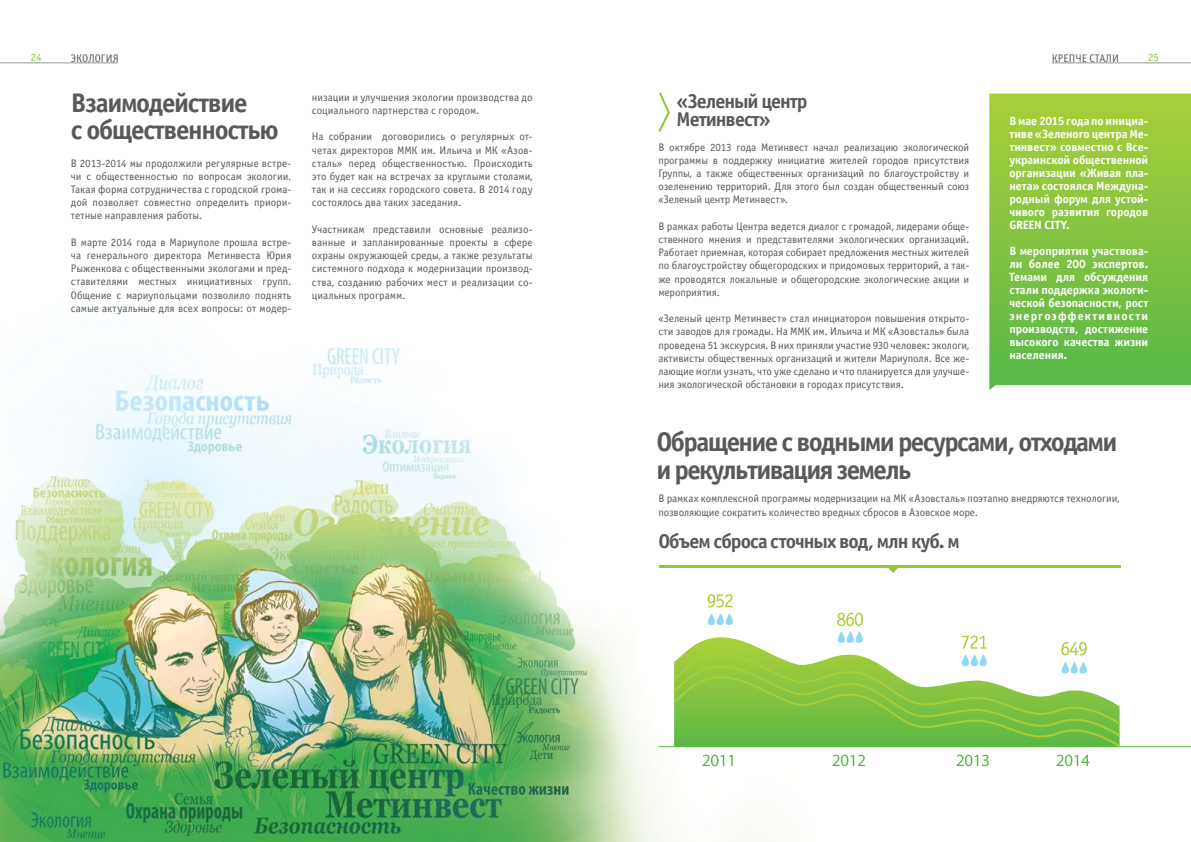
<style>
.page{position:relative;width:1191px;height:842px;background:#fff}
.page>*{position:absolute;margin:0;border:0;box-sizing:border-box;transform-origin:0 0}
.t1{font:700 27px/27px "Officina Sans C";letter-spacing:-.06em;color:#58595b}
.t2{font:700 20px/18px "Officina Sans C";letter-spacing:-.05em;color:#58595b}
.t3{font:700 12px/13px "Officina Sans C";letter-spacing:-.005em;color:#fff;text-align:justify}
.t4{font:11px/13.2px "Officina Sans C";letter-spacing:-.005em;color:#58595b;text-align:justify}
.t5{font:11px "Officina Sans C";color:#8dc63f}
</style>
<div class="page">
<img style="left:0;top:63px;width:1191px;height:779px">
<hr style="left:0;top:62px;width:118px;height:1px;background:#939598">
<hr style="left:1051px;top:62px;width:140px;height:1px;background:#939598">
<svg style="left:989px;top:94px;width:202px;height:296px"></svg>
<svg style="left:656px;top:90px;width:15px;height:44px"></svg>
<hr style="left:659px;top:565px;width:461px;height:3px;background:#8dc63f">
<svg style="left:886px;top:568px;width:13px;height:5px"></svg>
<hr style="left:658px;top:746px;width:533px;height:1px;background:#58b947">
<svg style="left:702px;top:755px;width:30px;height:11px"></svg>
<svg style="left:832px;top:755px;width:33px;height:11px"></svg>
<svg style="left:956px;top:755px;width:33px;height:11px"></svg>
<svg style="left:1056px;top:755px;width:33px;height:11px"></svg>
<svg style="left:707px;top:594px;width:25px;height:13px"></svg>
<svg style="left:703px;top:613px;width:34px;height:12px"></svg>
<svg style="left:833px;top:613px;width:34px;height:24px"></svg>
<svg style="left:957px;top:635px;width:34px;height:2px"></svg>
<svg style="left:674px;top:637px;width:445px;height:15px"></svg>
<svg style="left:671px;top:652px;width:450px;height:96px"></svg>
<p class="t5" style="left:31px;top:52px;width:13px">24</p>
<p class="t4" style="left:71px;top:52px;width:49px">ЭКОЛОГИЯ</p>
<p class="t4" style="left:1051px;top:52px;width:69px">КРЕПЧЕ СТАЛИ</p>
<p class="t5" style="left:1148px;top:52px;width:12px">25</p>
<h1 class="t1" style="left:71px;top:90px;width:209px">Взаимодействие<br>с общественностью</h1>
<p class="t4" style="left:71px;top:156px;width:222px">В 2013-2014 мы продолжили регулярные встре&shy;чи с общественностью по вопросам экологии.<br>Такая форма сотрудничества с городской грома&shy;дой позволяет совместно определить приори&shy;тетные направления работы.</p>
<p class="t4" style="left:71px;top:236px;width:222px">В марте 2014 года в Мариуполе прошла встре&shy;ча генерального директора Метинвеста Юрия Рыженкова с общественными экологами и пред&shy;ставителями местных инициативных групп.<br>Общение с мариупольцами позволило поднять самые актуальные для всех вопросы: от модер-</p>
<h2 class="t2" style="left:676px;top:92px;width:133px">«Зеленый центр<br>Метинвест»</h2>
<p class="t4" style="left:658px;top:140px;width:312px">В октябре 2013 года Метинвест начал реализацию экологической программы в поддержку инициатив жителей городов присутствия Группы, а также общественных организаций по благоустройству и озеленению территорий. Для этого был создан общественный союз «Зеленый центр Метинвест».</p>
<p class="t4" style="left:658px;top:220px;width:312px">В рамках работы Центра ведется диалог с громадой, лидерами обще&shy;ственного мнения и представителями экологических организаций.<br>Работает приемная, которая собирает предложения местных жителей по благоустройству общегородских и придомовых территорий, а так&shy;же проводятся локальные и общегородские экологические акции и мероприятия.</p>
<p class="t4" style="left:658px;top:312px;width:312px">«Зеленый центр Метинвест» стал инициатором повышения открыто&shy;сти заводов для громады. На ММК им. Ильича и МК «Азовсталь» была проведена 51 экскурсия. В них приняли участие 930 человек: экологи, активисты общественных организаций и жители Мариуполя. Все же&shy;лающие могли узнать, что уже сделано и что планируется для улучше&shy;ния экологической обстановки в городах присутствия.</p>
<p class="t4" style="left:312px;top:91px;width:222px">низации и улучшения экологии производства до социального партнерства с городом.</p>
<p class="t4" style="left:312px;top:130px;width:222px">На собрании договорились о регулярных от&shy;четах директоров ММК им. Ильича и МК «Азов&shy;сталь» перед общественностью. Происходить это будет как на встречах за круглыми столами, так и на сессиях городского совета. В 2014 году состоялось два таких заседания.</p>
<p class="t4" style="left:312px;top:223px;width:222px">Участникам представили основные реализо&shy;ванные и запланированные проекты в сфере охраны окружающей среды, а также результаты системного подхода к модернизации производ&shy;ства, созданию рабочих мест и реализации со&shy;циальных программ.</p>
<p class="t3" style="left:1009px;top:115px;width:140px">В мае 2015 года по инициа&shy;тиве «Зеленого центра Ме&shy;тинвест» совместно с Все&shy;украинской общественной организации «Живая пла&shy;нета» состоялся Междуна&shy;родный форум для устой&shy;чивого развития городов GREEN CITY.</p>
<p class="t3" style="left:1009px;top:245px;width:140px">В мероприятии участвова&shy;ли более 200 экспертов.<br>Темами для обсуждения стали поддержка экологи&shy;ческой безопасности, рост энергоэффективности производств, достижение высокого качества жизни населения.</p>
<h1 class="t1" style="left:656px;top:429px;width:462px">Обращение с водными ресурсами, отходами и рекультивация земель</h1>
<p class="t4" style="left:658px;top:492px;width:462px">В рамках комплексной программы модернизации на МК «Азовсталь» поэтапно внедряются технологии, позволяющие сократить количество вредных сбросов в Азовское море.</p>
<h2 class="t2" style="left:658px;top:533px;width:303px">Объем сброса сточных вод, млн куб. м</h2>
</div>
